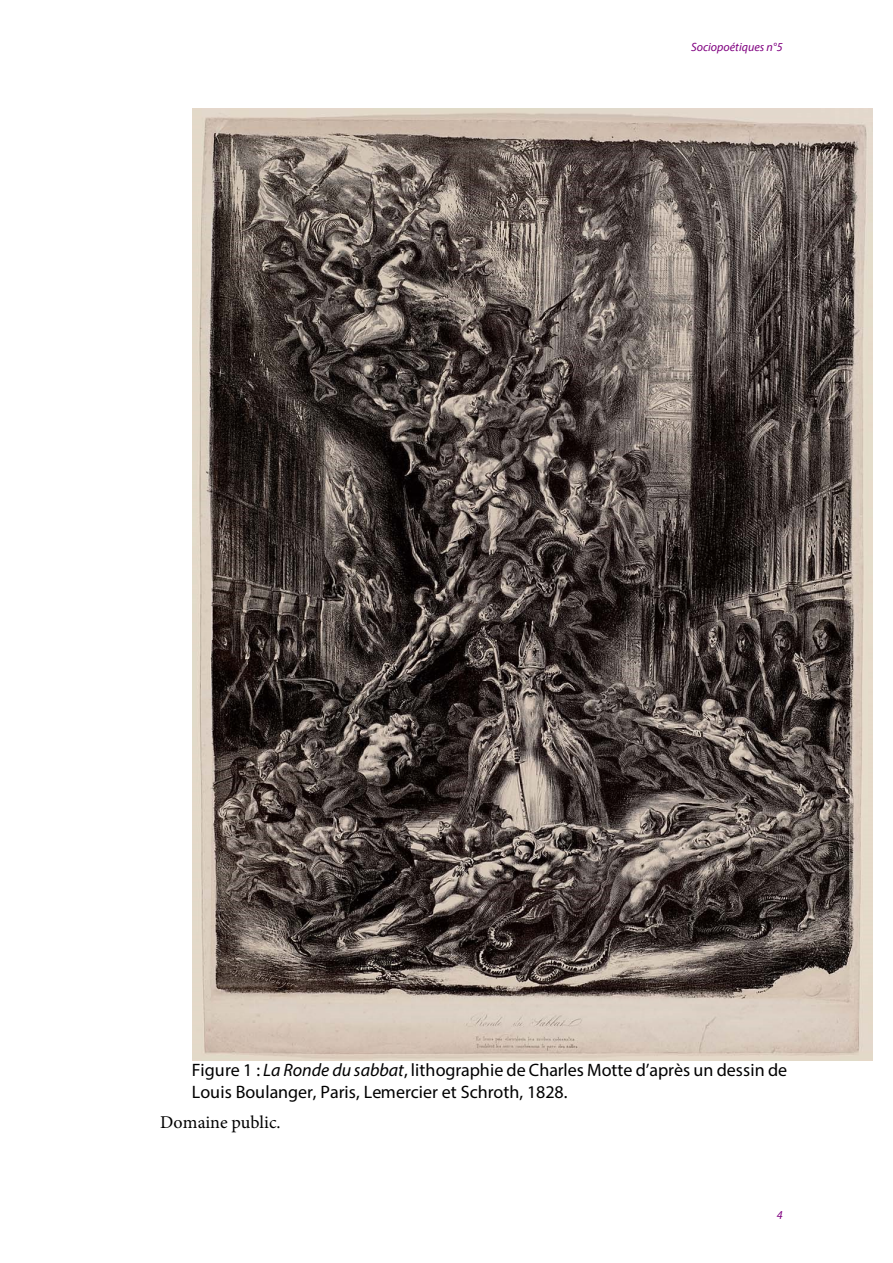
<style>
.page{position:relative;width:893px;height:1263px;background:#fff}
.page>*{position:absolute;margin:0;border:0;box-sizing:border-box;transform-origin:0 0}
.t1{font:18px/21.6px "Myriad Pro";color:#000}
.t2{font:18px "Minion Pro";color:#000}
.t3{font:italic 12px "Myriad Pro";color:#800080}
.s1{font-style:italic}
</style>
<div class="page">
<img style="left:192px;top:109px;width:681px;height:951px">
<p class="t3" style="left:691px;top:40px;width:93px">Sociopoétiques n°5</p>
<p class="t1" style="left:192px;top:1061px;width:597px">Figure 1 : <span class="s1">La Ronde du sabbat</span>, lithographie de Charles Motte d’après un dessin de<br>Louis Boulanger, Paris, Lemercier et Schroth, 1828.</p>
<p class="t2" style="left:160px;top:1115px;width:122px">Domaine public.</p>
<p class="t3" style="left:777px;top:1208px;width:7px">4</p>
</div>
